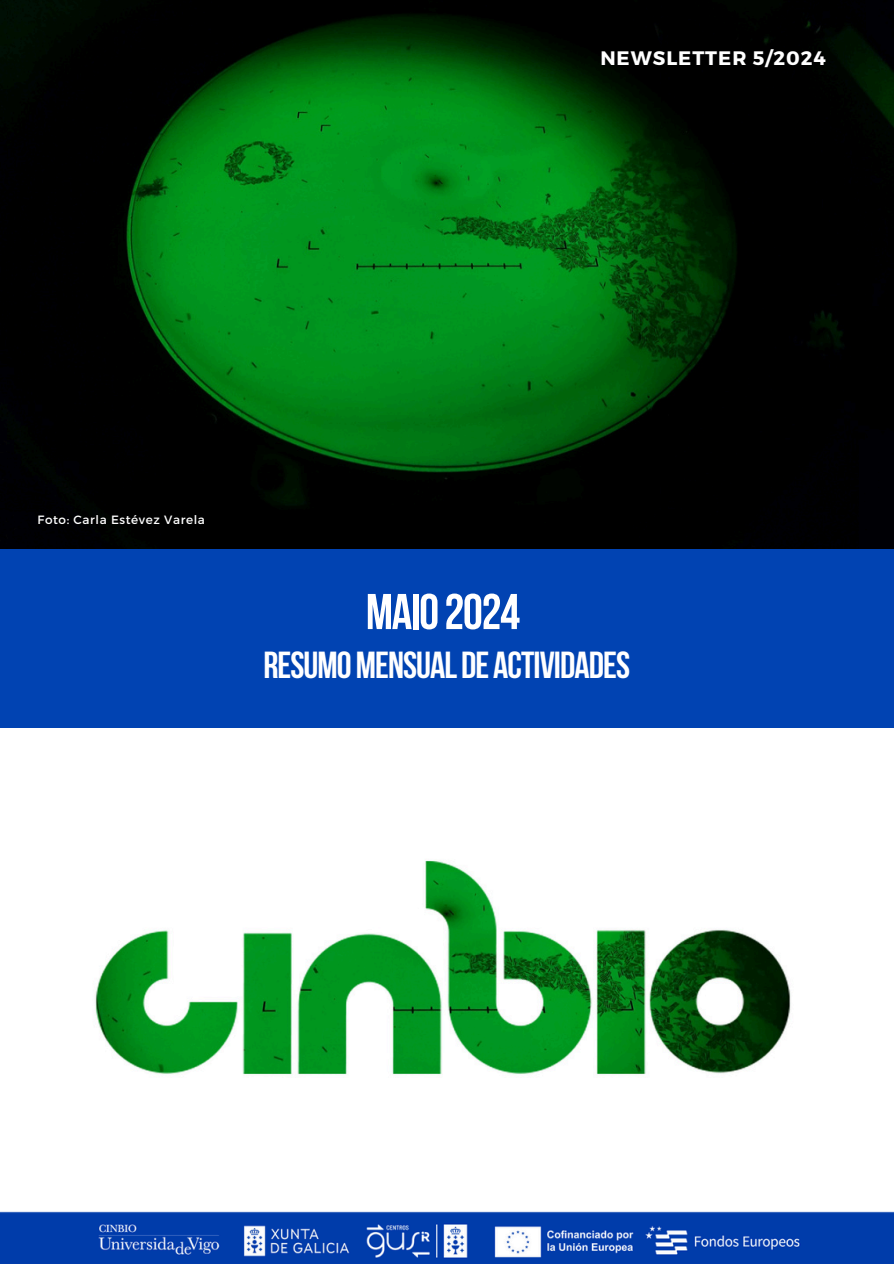
<style>
.page{position:relative;width:894px;height:1264px;background:#fff}
.page>*{position:absolute;margin:0;border:0;box-sizing:border-box;transform-origin:0 0}
.t1{font:700 50.1px "Bebas Neue";letter-spacing:-.025em;color:#fff}
.t2{font:700 37.5px "Bebas Neue";letter-spacing:-.025em;color:#fff}
.t3{font:700 19.5px "Montserrat";letter-spacing:.05em;color:#fff}
.t4{font:12px "Montserrat";letter-spacing:.05em;color:#fff}
</style>
<div class="page">
<img style="left:0;top:1211px;width:893px;height:52px">
<img style="left:0;top:0;width:893px;height:549px">
<div style="left:0;top:549px;width:893px;height:179px;background:#0143b2"></div>
<img style="left:95px;top:860px;width:696px;height:215px">
<p class="t3" style="left:600px;top:45px;width:227px">NEWSLETTER 5/2024</p>
<p class="t4" style="left:38px;top:512px;width:169px">Foto: Carla Estévez Varela</p>
<p class="t1" style="left:366px;top:591px;width:156px">MAIO2024</p>
<p class="t2" style="left:263px;top:650px;width:368px">RESUMOMENSUAL DE ACTIVIDADES</p>
</div>
